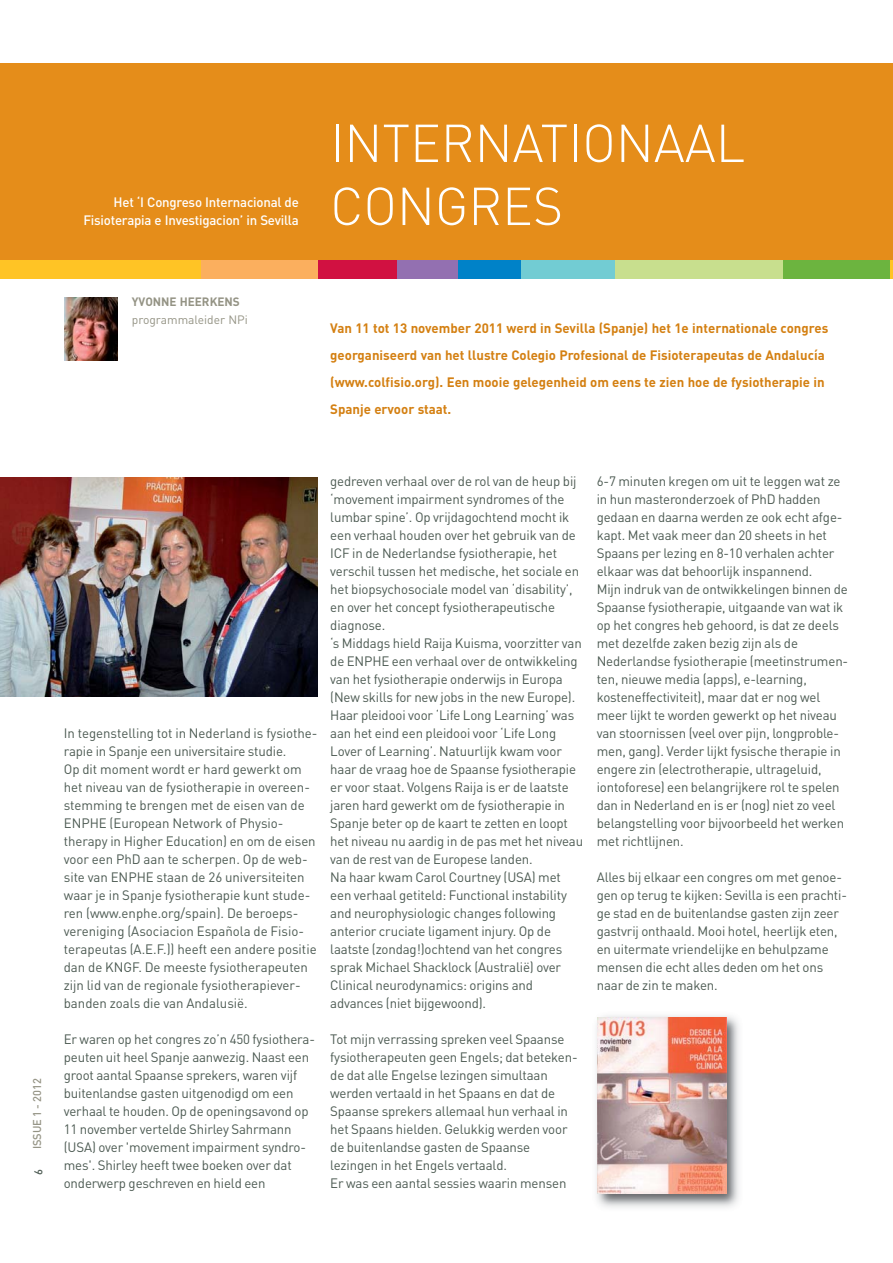
<style>
.page{position:relative;width:893px;height:1263px;background:#fff}
.page>*{position:absolute;margin:0;border:0;box-sizing:border-box;transform-origin:0 0}
.t1{font:300 52.5px/63px "DIN";color:#fff}
.t2{font:13.5px/18px "DIN";letter-spacing:-.01em;color:#4c5a52}
.t3{font:700 13.5px/27px "DIN";color:#d48012}
.t4{font:500 13.5px/18px "DIN";letter-spacing:-.015em;color:#fff;text-align:right}
.t5{font:12px "DIN";color:#949384}
.t6{font:700 12px "DIN";color:#949384}
.t7{font:500 11.25px "DIN";color:#949384}
.t8{font:500 11.25px "DIN";color:#4c5a52}
</style>
<div class="page">
<div style="left:0;top:63px;width:893px;height:215px;background:#e58d1a"></div>
<div style="left:0;top:261px;width:202px;height:18px;background:#ffc425"></div>
<div style="left:202px;top:261px;width:116px;height:18px;background:#fbaf5e"></div>
<div style="left:318px;top:261px;width:79px;height:18px;background:#d11141"></div>
<div style="left:397px;top:261px;width:66px;height:18px;background:#9370b1"></div>
<div style="left:458px;top:261px;width:63px;height:18px;background:#0082c8"></div>
<div style="left:521px;top:261px;width:98px;height:18px;background:#72ccd3"></div>
<div style="left:615px;top:261px;width:169px;height:18px;background:#c8df8e"></div>
<div style="left:784px;top:261px;width:109px;height:18px;background:#6cb43f"></div>
<img style="left:64px;top:297px;width:54px;height:63px">
<img style="left:0;top:477px;width:317px;height:220px">
<img style="left:596px;top:1015px;width:143px;height:193px">
<img style="left:598px;top:1017px;width:128px;height:176px">
<svg style="left:891px;top:261px;width:2px;height:18px"></svg>
<p class="t4" style="left:83px;top:195px;width:217px">Het ‘I Congreso Internacional de<br>Fisioterapia e Investigacion’ in Sevilla</p>
<h1 class="t1" style="left:330px;top:118px;width:416px">INTERNATIONAAL<br>CONGRES</h1>
<p class="t6" style="left:132px;top:297px;width:109px">YVONNE HEERKENS</p>
<p class="t5" style="left:132px;top:315px;width:117px">programmaleider NPi</p>
<p class="t3" style="left:330px;top:316px;width:499px">Van 11 tot 13 november 2011 werd in Sevilla (Spanje) het 1e internationale congres georganiseerd van het llustre Colegio Profesional de Fisioterapeutas de Andalucía (www.colfisio.org). Een mooie gelegenheid om eens te zien hoe de fysiotherapie in Spanje ervoor staat.</p>
<p class="t7" style="left:33px;top:1149px;width:73px;rotate:-90deg">ISSUE 1 - 2012</p>
<p class="t8" style="left:34px;top:1175px;width:7px;rotate:-90deg">6</p>
<p class="t2" style="left:64px;top:726px;width:255px">In tegenstelling tot in Nederland is fysiothe&shy;rapie in Spanje een universitaire studie.<br>Op dit moment wordt er hard gewerkt om het niveau van de fysiotherapie in overeen&shy;stemming te brengen met de eisen van de ENPHE (European Network of Physio - therapy in Higher Education) en om de eisen voor een PhD aan te scherpen. Op de web&shy;site van ENPHE staan de 26 universiteiten waar je in Spanje fysiotherapie kunt stude&shy;ren (www.enphe.org/spain). De beroeps&shy;vereniging (Asociacion Española de Fisio - terapeutas (A.E.F.)) heeft een andere positie dan de KNGF. De meeste fysiotherapeuten zijn lid van de regionale fysiotherapiever&shy;banden zoals die van Andalusië.</p>
<p class="t2" style="left:64px;top:1032px;width:253px">Er waren op het congres zo’n 450 fysiothera&shy;peuten uit heel Spanje aanwezig. Naast een groot aantal Spaanse sprekers, waren vijf buitenlandse gasten uitgenodigd om een verhaal te houden. Op de openingsavond op 11 november vertelde Shirley Sahrmann (USA) over 'movement impairment syndro&shy;mes'. Shirley heeft twee boeken over dat onderwerp geschreven en hield een</p>
<p class="t2" style="left:330px;top:474px;width:254px">gedreven verhaal over de rol van de heup bij ‘movement impairment syndromes of the lumbar spine’. Op vrijdagochtend mocht ik een verhaal houden over het gebruik van de ICF in de Nederlandse fysiotherapie, het verschil tussen het medische, het sociale en het biopsychosociale model van ‘disability’, en over het concept fysiotherapeutische diagnose.<br>‘s Middags hield Raija Kuisma, voorzitter van de ENPHE een verhaal over de ontwikkeling van het fysiotherapie onderwijs in Europa (New skills for new jobs in the new Europe).<br>Haar pleidooi voor ‘Life Long Learning’ was aan het eind een pleidooi voor ‘Life Long Lover of Learning’. Natuurlijk kwam voor haar de vraag hoe de Spaanse fysiotherapie er voor staat. Volgens Raija is er de laatste jaren hard gewerkt om de fysiotherapie in Spanje beter op de kaart te zetten en loopt het niveau nu aardig in de pas met het niveau van de rest van de Europese landen.<br>Na haar kwam Carol Courtney (USA) met een verhaal getiteld: Functional instability and neurophysiologic changes following anterior cruciate ligament injury. Op de laatste (zondag!)ochtend van het congres sprak Michael Shacklock (Australië) over Clinical neurodynamics: origins and advances (niet bijgewoond).</p>
<p class="t2" style="left:330px;top:1032px;width:249px">Tot mijn verrassing spreken veel Spaanse fysiotherapeuten geen Engels; dat beteken&shy;de dat alle Engelse lezingen simultaan werden vertaald in het Spaans en dat de Spaanse sprekers allemaal hun verhaal in het Spaans hielden. Gelukkig werden voor de buitenlandse gasten de Spaanse lezingen in het Engels vertaald.<br>Er was een aantal sessies waarin mensen</p>
<p class="t2" style="left:597px;top:474px;width:253px">6-7 minuten kregen om uit te leggen wat ze in hun masteronderzoek of PhD hadden gedaan en daarna werden ze ook echt afge&shy;kapt. Met vaak meer dan 20 sheets in het Spaans per lezing en 8-10 verhalen achter elkaar was dat behoorlijk inspannend.<br>Mijn indruk van de ontwikkelingen binnen de Spaanse fysiotherapie, uitgaande van wat ik op het congres heb gehoord, is dat ze deels met dezelfde zaken bezig zijn als de Nederlandse fysiotherapie (meetinstrumen&shy;ten, nieuwe media (apps), e-learning, kosteneffectiviteit), maar dat er nog wel meer lijkt te worden gewerkt op het niveau van stoornissen (veel over pijn, longproble&shy;men, gang). Verder lijkt fysische therapie in engere zin (electrotherapie, ultrageluid, iontoforese) een belangrijkere rol te spelen dan in Nederland en is er (nog) niet zo veel belangstelling voor bijvoorbeeld het werken met richtlijnen.</p>
<p class="t2" style="left:597px;top:870px;width:252px">Alles bij elkaar een congres om met genoe&shy;gen op terug te kijken: Sevilla is een prachti&shy;ge stad en de buitenlandse gasten zijn zeer gastvrij onthaald. Mooi hotel, heerlijk eten, en uitermate vriendelijke en behulpzame mensen die echt alles deden om het ons naar de zin te maken.</p>
</div>
